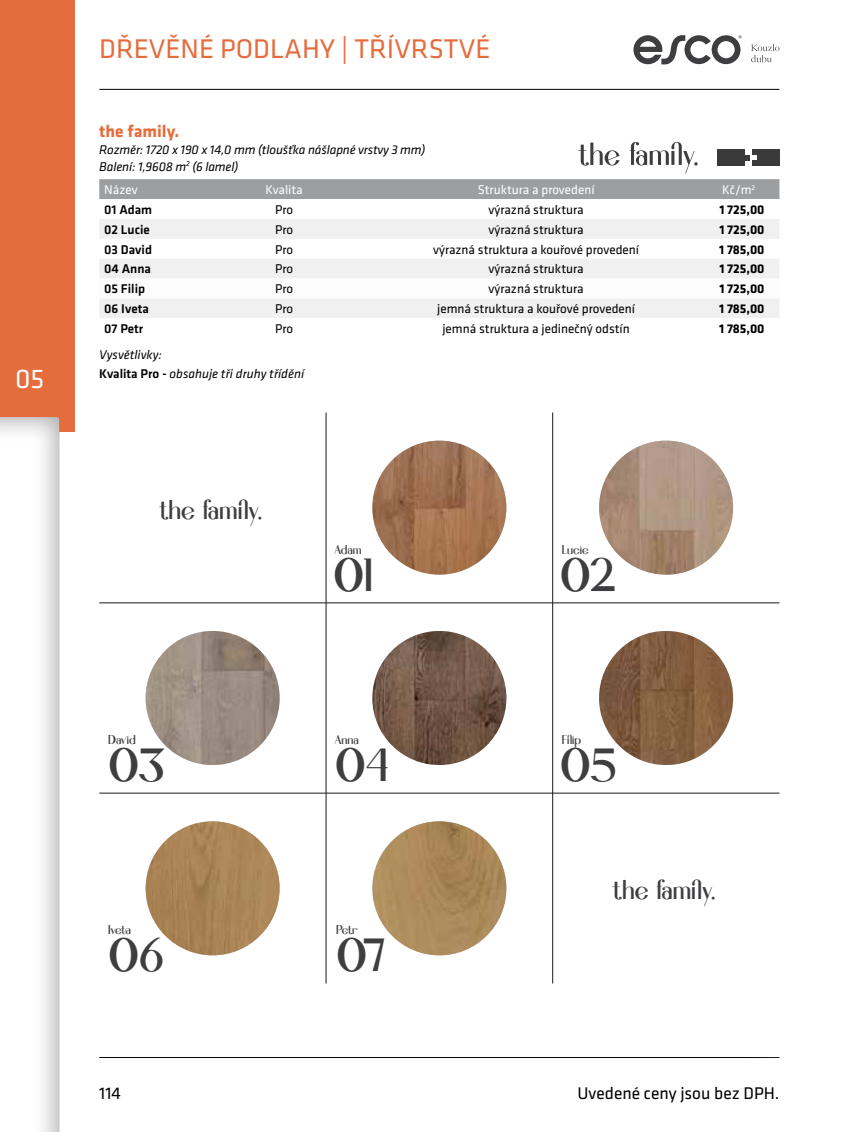
<style>
.page{position:relative;width:844px;height:1132px;background:#fff}
.page>*{position:absolute;margin:0;border:0;box-sizing:border-box;transform-origin:0 0}
.t1{font:49.35px "Balmond";letter-spacing:-.035em;color:#3e3d40}
.t2{font:28.88px "Balmond";color:#3e3d40}
.t3{font:28px "Klavika";color:#e56c3d}
.t4{font:28px "Klavika";color:#fff}
.t5{font:17.5px "Klavika";color:#000}
.t6{font:700 17.5px "Klavika";color:#e56c3d}
.t7{font:13.65px "Balmond";color:#3e3d40}
.t8{font:13.12px "Klavika";color:#000}
.t9{font:italic 13.12px/16.6px "Klavika";letter-spacing:-.01em;color:#000}
.t10{font:700 13.12px "Klavika";color:#000}
.t11{font:500 13.12px "Klavika";color:#000}
.t12{font:13.12px "Klavika";color:#fff}
.s1{font-weight:500;font-style:normal}
</style>
<div class="page">
<hr style="left:99px;top:1056px;width:680px;height:1px;background:#000">
<hr style="left:99px;top:89px;width:680px;height:1px;background:#000">
<svg style="left:633px;top:35px;width:109px;height:29px"></svg>
<svg style="left:751px;top:44px;width:28px;height:18px"></svg>
<svg style="left:578px;top:142px;width:41px;height:24px"></svg>
<svg style="left:629px;top:142px;width:68px;height:31px"></svg>
<img style="left:372px;top:440px;width:134px;height:134px;border-radius:67px">
<img style="left:146px;top:630px;width:133px;height:134px;border-radius:67px">
<img style="left:372px;top:630px;width:134px;height:134px;border-radius:67px">
<img style="left:599px;top:630px;width:134px;height:134px;border-radius:67px">
<hr style="left:99px;top:602px;width:680px;height:1px;background:#1a1a1a">
<hr style="left:99px;top:792px;width:680px;height:1px;background:#1a1a1a">
<hr style="left:552px;top:412px;width:1px;height:571px;background:#1a1a1a">
<hr style="left:325px;top:412px;width:1px;height:571px;background:#1a1a1a">
<img style="left:146px;top:821px;width:133px;height:134px;border-radius:67px">
<img style="left:372px;top:821px;width:134px;height:134px;border-radius:67px">
<img style="left:599px;top:440px;width:134px;height:134px;border-radius:67px">
<div style="left:752px;top:149px;width:27px;height:6px;background:#393a39"></div>
<div style="left:752px;top:160px;width:27px;height:6px;background:#393a39"></div>
<div style="left:716px;top:149px;width:28px;height:6px;background:#393a39"></div>
<div style="left:757px;top:155px;width:22px;height:5px;background:#393a39"></div>
<div style="left:716px;top:155px;width:32px;height:5px;background:#393a39"></div>
<div style="left:716px;top:160px;width:28px;height:6px;background:#393a39"></div>
<div style="left:99px;top:179px;width:680px;height:20px;background:#9c9e9f"></div>
<div style="left:99px;top:219px;width:680px;height:20px;background:#f0f0f1"></div>
<div style="left:99px;top:259px;width:680px;height:59px;background:#f0f0f1"></div>
<svg style="left:99px;top:278px;width:680px;height:20px"></svg>
<div style="left:0;top:0;width:74px;height:432px;background:#e56c3d"></div>
<div style="left:0;top:414px;width:63px;height:717px;background:#000;opacity:.32"></div>
<h3 class="t4" style="left:15px;top:363px;width:31px">05</h3>
<h3 class="t3" style="left:99px;top:33px;width:392px">DŘEVĚNÉ PODLAHY | TŘÍVRSTVÉ</h3>
<h3 class="t6" style="left:99px;top:122px;width:81px">the family.</h3>
<p class="t9" style="left:99px;top:141px;width:328px">Rozměr: 1720 x 190 x 14,0 mm (tloušťka nášlapné vrstvy 3 mm)<br>Balení: 1,9608 m<sup>2</sup> (6 lamel)</p>
<p class="t12" style="left:104px;top:182px;width:35px">Název</p>
<p class="t12" style="left:265px;top:182px;width:39px">Kvalita</p>
<p class="t12" style="left:477px;top:182px;width:118px">Struktura a provedení</p>
<p class="t12" style="left:722px;top:182px;width:35px">Kč/m<sup>2</sup></p>
<p class="t11" style="left:104px;top:202px;width:49px">01 Adam</p>
<p class="t8" style="left:275px;top:202px;width:19px">Pro</p>
<p class="t8" style="left:488px;top:202px;width:96px">výrazná struktura</p>
<p class="t10" style="left:719px;top:202px;width:47px">1 725,00</p>
<p class="t11" style="left:104px;top:222px;width:47px">02 Lucie</p>
<p class="t8" style="left:275px;top:222px;width:19px">Pro</p>
<p class="t8" style="left:488px;top:222px;width:96px">výrazná struktura</p>
<p class="t10" style="left:719px;top:222px;width:47px">1 725,00</p>
<p class="t11" style="left:104px;top:242px;width:49px">03 David</p>
<p class="t8" style="left:275px;top:242px;width:19px">Pro</p>
<p class="t8" style="left:433px;top:242px;width:207px">výrazná struktura a kouřové provedení</p>
<p class="t10" style="left:719px;top:242px;width:47px">1 785,00</p>
<p class="t11" style="left:104px;top:262px;width:48px">04 Anna</p>
<p class="t8" style="left:275px;top:262px;width:19px">Pro</p>
<p class="t8" style="left:488px;top:262px;width:96px">výrazná struktura</p>
<p class="t10" style="left:719px;top:262px;width:47px">1 725,00</p>
<p class="t11" style="left:104px;top:282px;width:42px">05 Filip</p>
<p class="t8" style="left:275px;top:282px;width:19px">Pro</p>
<p class="t8" style="left:488px;top:282px;width:96px">výrazná struktura</p>
<p class="t10" style="left:719px;top:282px;width:47px">1 725,00</p>
<p class="t11" style="left:104px;top:301px;width:46px">06 Iveta</p>
<p class="t8" style="left:275px;top:301px;width:19px">Pro</p>
<p class="t8" style="left:437px;top:301px;width:199px">jemná struktura a kouřové provedení</p>
<p class="t10" style="left:719px;top:301px;width:47px">1 785,00</p>
<p class="t11" style="left:104px;top:321px;width:41px">07 Petr</p>
<p class="t8" style="left:275px;top:321px;width:19px">Pro</p>
<p class="t8" style="left:442px;top:321px;width:189px">jemná struktura a jedinečný odstín</p>
<p class="t10" style="left:719px;top:321px;width:47px">1 785,00</p>
<p class="t9" style="left:99px;top:345px;width:206px;line-height:19.2px">Vysvětlivky:<br><span class="s1">Kvalita Pro -</span> obsahuje tři druhy třídění</p>
<h2 class="t2" style="left:160px;top:493px;width:103px">the family.</h2>
<p class="t7" style="left:334px;top:541px;width:29px">Adam</p>
<h1 class="t1" style="left:333px;top:547px;width:42px">01</h1>
<p class="t7" style="left:561px;top:541px;width:28px">Lucie</p>
<h1 class="t1" style="left:559px;top:547px;width:58px">02</h1>
<p class="t7" style="left:108px;top:732px;width:29px">David</p>
<h1 class="t1" style="left:108px;top:737px;width:59px">03</h1>
<p class="t7" style="left:108px;top:922px;width:25px">Iveta</p>
<h1 class="t1" style="left:108px;top:927px;width:57px">06</h1>
<h3 class="t5" style="left:99px;top:1083px;width:23px">114</h3>
<p class="t7" style="left:335px;top:732px;width:25px">Anna</p>
<h1 class="t1" style="left:335px;top:737px;width:56px">04</h1>
<p class="t7" style="left:336px;top:922px;width:23px">Petr</p>
<h1 class="t1" style="left:336px;top:927px;width:51px">07</h1>
<p class="t7" style="left:561px;top:732px;width:21px">Filip</p>
<h1 class="t1" style="left:559px;top:737px;width:59px">05</h1>
<h2 class="t2" style="left:613px;top:873px;width:103px">the family.</h2>
<h3 class="t5" style="left:577px;top:1083px;width:203px">Uvedené ceny jsou bez DPH.</h3>
</div>
